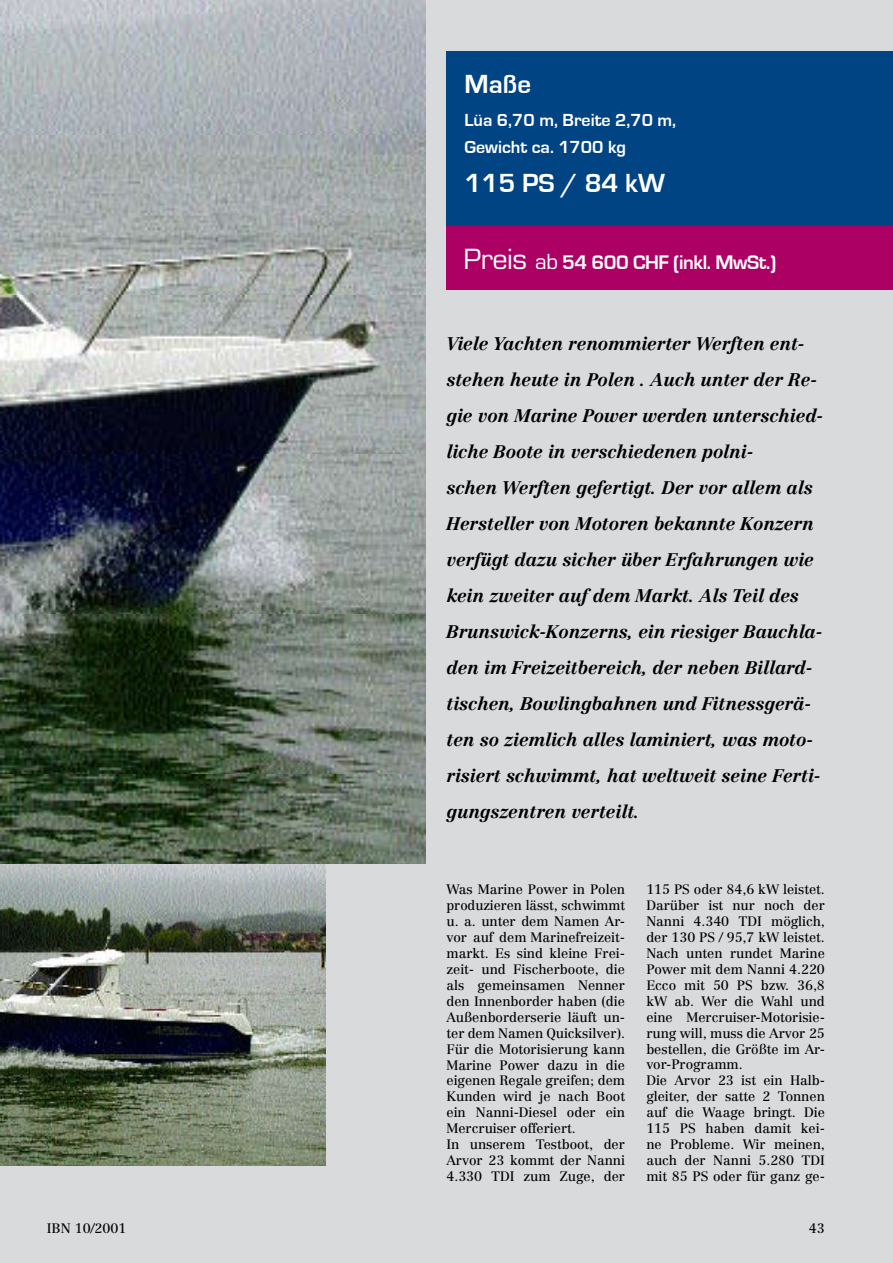
<style>
.page{position:relative;width:893px;height:1263px;background:#d9dadb}
.page>*{position:absolute;margin:0;border:0;box-sizing:border-box;transform-origin:0 0}
.t1{font:700 27px "Eurostile";color:#fff}
.t2{font:700 20.25px "Eurostile";letter-spacing:-.02em;color:#fff}
.t3{font:italic 700 18px/36px "Centennial";letter-spacing:-.005em;color:#000}
.t4{font:700 18px/27px "Eurostile";color:#fff}
.t5{font:13.5px/15.9px "Centennial";letter-spacing:-.005em;color:#000}
.s1{font-weight:400;font-size:27px}
.s2{font-weight:400}
</style>
<div class="page">
<div style="left:446px;top:51px;width:447px;height:221px;background:#004484"></div>
<div style="left:446px;top:226px;width:447px;height:64px;background:#ad0065"></div>
<img style="left:0;top:863px;width:325px;height:302px">
<img style="left:0;top:0;width:425px;height:863px">
<h1 class="t1" style="left:464px;top:69px;width:68px">Maße</h1>
<h3 class="t4" style="left:464px;top:107px;width:213px">Lüa 6,70 m, Breite 2,70 m,<br>Gewicht ca. 1700 kg</h3>
<h1 class="t1" style="left:464px;top:168px;width:202px">115 PS / 84 kW</h1>
<h2 class="t2" style="left:464px;top:251px;width:314px"><span class="s1">Preis</span> <span class="s2">ab</span> 54 600 CHF (inkl. MwSt.)</h2>
<p class="t3" style="left:446px;top:325px;width:378px">Viele Yachten renommierter Werften ent&shy;stehen heute in Polen . Auch unter der Re&shy;gie von Marine Power werden unterschied&shy;liche Boote in verschiedenen polni-<br>schen Werften gefertigt. Der vor allem als Hersteller von Motoren bekannte Konzern verfügt dazu sicher über Erfahrungen wie kein zweiter auf dem Markt. Als Teil des Brunswick-Konzerns, ein riesiger Bauchla&shy;den im Freizeitbereich, der neben Billard&shy;tischen, Bowlingbahnen und Fitnessgerä&shy;ten so ziemlich alles laminiert, was moto&shy;risiert schwimmt, hat weltweit seine Ferti&shy;gungszentren verteilt.</p>
<p class="t5" style="left:446px;top:881px;width:180px">Was Marine Power in Polen produzieren lässt, schwimmt u. a. unter dem Namen Ar&shy;vor auf dem Marinefreizeit&shy;markt. Es sind kleine Frei&shy;zeit- und Fischerboote, die als gemeinsamen Nenner den Innenborder haben (die<br>Außenborderserie läuft un&shy;ter dem Namen Quicksilver).<br>Für die Motorisierung kann<br>Marine Power dazu in die eigenen Regale greifen; dem<br>Kunden wird je nach Boot ein Nanni-Diesel oder ein<br>Mercruiser offeriert.<br>In unserem Testboot, der<br>Arvor 23 kommt der Nanni<br>4.330 TDI zum Zuge, der</p>
<p class="t5" style="left:646px;top:881px;width:180px">115 PS oder 84,6 kW leistet.<br>Darüber ist nur noch der<br>Nanni 4.340 TDI möglich, der 130 PS / 95,7 kW leistet.<br>Nach unten rundet Marine<br>Power mit dem Nanni 4.220<br>Ecco mit 50 PS bzw. 36,8 kW ab. Wer die Wahl und eine Mercruiser-Motorisie&shy;rung will, muss die Arvor 25 bestellen, die Größte im Ar&shy;vor-Programm.<br>Die Arvor 23 ist ein Halb&shy;gleiter, der satte 2 Tonnen auf die Waage bringt. Die<br>115 PS haben damit kei&shy;ne Probleme. Wir meinen, auch der Nanni 5.280 TDI mit 85 PS oder für ganz ge-</p>
<p class="t5" style="left:47px;top:1220px;width:81px">IBN 10/2001</p>
<p class="t5" style="left:809px;top:1220px;width:17px">43</p>
</div>
